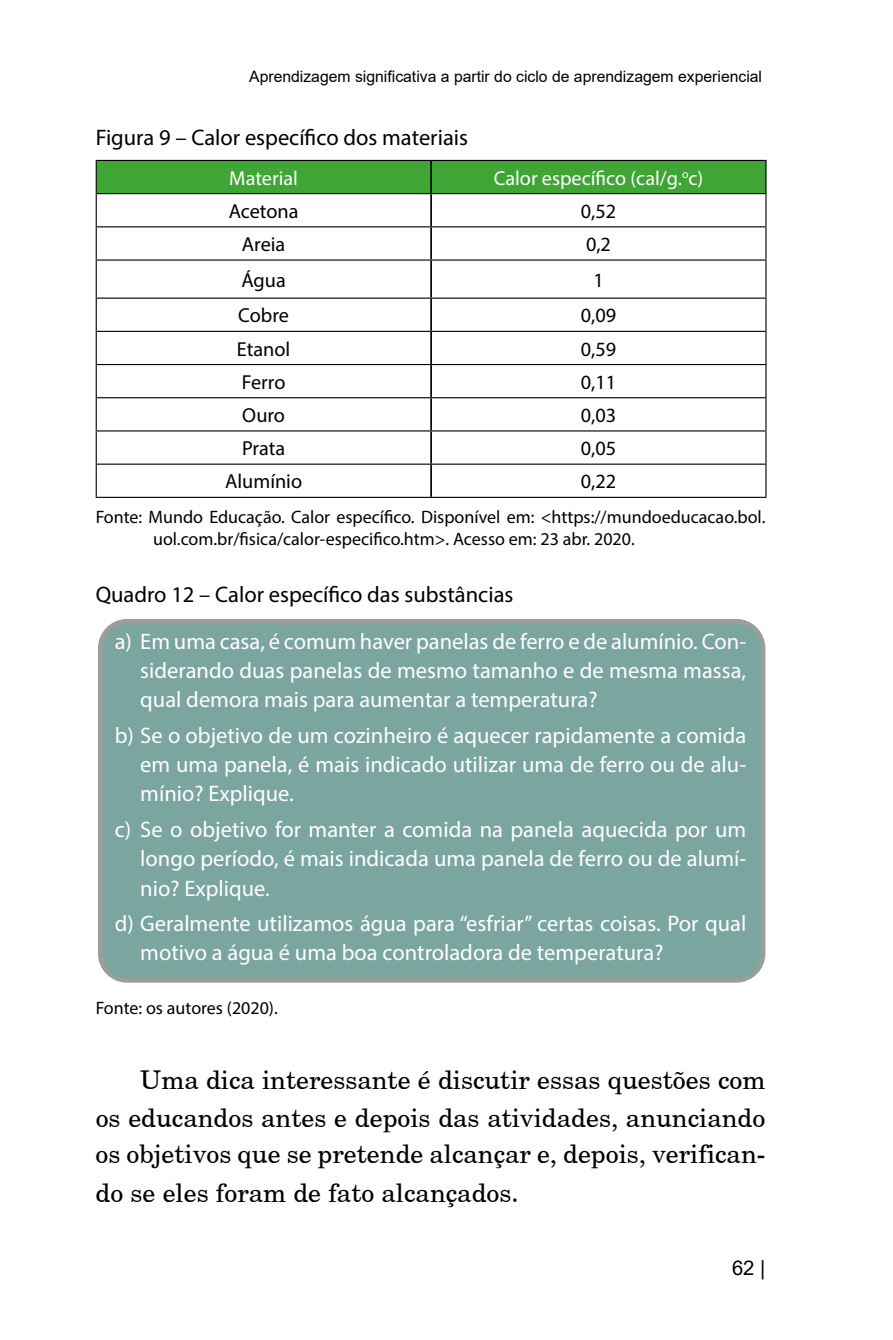
<style>
.page{position:relative;width:893px;height:1340px;background:#fff}
.page>*{position:absolute;margin:0;border:0;box-sizing:border-box;transform-origin:0 0}
.t1{font:25.88px/37.6px "New Brunswick Plain";color:#000;text-align:justify}
.t2{font:22.5px/29.2px "Myriad Pro";color:#fff;text-align:justify}
.t3{font:22.5px "Myriad Pro";color:#000}
.t4{font:20.25px "Myriad Pro";color:#000}
.t5{font:20.25px "Myriad Pro";color:#fff}
.t6{font:20.25px "Arial";color:#000}
.t7{font:18px/21.6px "Myriad Pro";color:#000}
.t8{font:15.75px "Arial";color:#000}
</style>
<div class="page">
<div style="left:100px;top:621px;width:663px;height:359px;background:#7ba59f;border-radius:27px"></div>
<div style="left:98px;top:619px;width:667px;height:363px;border:4px solid #9d9d9c;border-radius:27px"></div>
<div style="left:97px;top:161px;width:668px;height:32px;background:#3fa535"></div>
<hr style="left:430px;top:161px;width:2px;height:32px;background:#000">
<hr style="left:430px;top:194px;width:2px;height:32px;background:#000">
<hr style="left:430px;top:227px;width:2px;height:32px;background:#000">
<hr style="left:430px;top:261px;width:2px;height:36px;background:#000">
<hr style="left:430px;top:299px;width:2px;height:32px;background:#000">
<hr style="left:430px;top:332px;width:2px;height:32px;background:#000">
<hr style="left:430px;top:365px;width:2px;height:32px;background:#000">
<hr style="left:430px;top:398px;width:2px;height:32px;background:#000">
<hr style="left:430px;top:431px;width:2px;height:32px;background:#000">
<hr style="left:430px;top:465px;width:2px;height:32px;background:#000">
<hr style="left:96px;top:160px;width:335px;height:1px;background:#000">
<hr style="left:96px;top:161px;width:1px;height:32px;background:#000">
<hr style="left:431px;top:160px;width:335px;height:1px;background:#000">
<hr style="left:765px;top:161px;width:1px;height:32px;background:#000">
<hr style="left:96px;top:193px;width:335px;height:1px;background:#000">
<hr style="left:96px;top:194px;width:1px;height:32px;background:#000">
<hr style="left:431px;top:193px;width:335px;height:1px;background:#000">
<hr style="left:765px;top:194px;width:1px;height:32px;background:#000">
<hr style="left:96px;top:226px;width:335px;height:1px;background:#000">
<hr style="left:96px;top:227px;width:1px;height:32px;background:#000">
<hr style="left:431px;top:226px;width:335px;height:1px;background:#000">
<hr style="left:765px;top:227px;width:1px;height:32px;background:#000">
<hr style="left:96px;top:259px;width:335px;height:2px;background:#000">
<hr style="left:96px;top:261px;width:1px;height:36px;background:#000">
<hr style="left:431px;top:259px;width:335px;height:2px;background:#000">
<hr style="left:765px;top:261px;width:1px;height:36px;background:#000">
<hr style="left:96px;top:297px;width:335px;height:2px;background:#000">
<hr style="left:96px;top:299px;width:1px;height:32px;background:#000">
<hr style="left:431px;top:297px;width:335px;height:2px;background:#000">
<hr style="left:765px;top:299px;width:1px;height:32px;background:#000">
<hr style="left:96px;top:331px;width:335px;height:1px;background:#000">
<hr style="left:96px;top:332px;width:1px;height:32px;background:#000">
<hr style="left:431px;top:331px;width:335px;height:1px;background:#000">
<hr style="left:765px;top:332px;width:1px;height:32px;background:#000">
<hr style="left:96px;top:364px;width:335px;height:1px;background:#000">
<hr style="left:96px;top:365px;width:1px;height:32px;background:#000">
<hr style="left:431px;top:364px;width:335px;height:1px;background:#000">
<hr style="left:765px;top:365px;width:1px;height:32px;background:#000">
<hr style="left:96px;top:397px;width:335px;height:1px;background:#000">
<hr style="left:96px;top:398px;width:1px;height:32px;background:#000">
<hr style="left:431px;top:397px;width:335px;height:1px;background:#000">
<hr style="left:765px;top:398px;width:1px;height:32px;background:#000">
<hr style="left:96px;top:430px;width:335px;height:1px;background:#000">
<hr style="left:96px;top:431px;width:1px;height:32px;background:#000">
<hr style="left:431px;top:430px;width:335px;height:1px;background:#000">
<hr style="left:765px;top:431px;width:1px;height:32px;background:#000">
<hr style="left:96px;top:463px;width:335px;height:2px;background:#000">
<hr style="left:96px;top:465px;width:1px;height:32px;background:#000">
<hr style="left:431px;top:463px;width:335px;height:2px;background:#000">
<hr style="left:765px;top:465px;width:1px;height:32px;background:#000">
<hr style="left:96px;top:497px;width:335px;height:1px;background:#000">
<hr style="left:431px;top:497px;width:335px;height:1px;background:#000">
<p class="t8" style="left:249px;top:66px;width:514px">Aprendizagem significativa a partir do ciclo de aprendizagem experiencial</p>
<p class="t3" style="left:96px;top:123px;width:374px">Figura 9 – Calor específico dos materiais</p>
<p class="t5" style="left:229px;top:165px;width:70px">Material</p>
<p class="t5" style="left:494px;top:165px;width:211px">Calor específico (cal/g.<sup>o</sup>c)</p>
<p class="t4" style="left:229px;top:198px;width:71px">Acetona</p>
<p class="t4" style="left:581px;top:198px;width:37px">0,52</p>
<p class="t4" style="left:242px;top:232px;width:45px">Areia</p>
<p class="t4" style="left:586px;top:232px;width:26px">0,2</p>
<p class="t4" style="left:241px;top:267px;width:46px">Água</p>
<p class="t4" style="left:593px;top:267px;width:12px">1</p>
<p class="t4" style="left:238px;top:303px;width:52px">Cobre</p>
<p class="t4" style="left:581px;top:303px;width:37px">0,09</p>
<p class="t4" style="left:237px;top:336px;width:55px">Etanol</p>
<p class="t4" style="left:581px;top:336px;width:37px">0,59</p>
<p class="t4" style="left:242px;top:369px;width:45px">Ferro</p>
<p class="t4" style="left:581px;top:369px;width:37px">0,11</p>
<p class="t4" style="left:242px;top:402px;width:44px">Ouro</p>
<p class="t4" style="left:581px;top:402px;width:37px">0,03</p>
<p class="t4" style="left:242px;top:436px;width:45px">Prata</p>
<p class="t4" style="left:581px;top:436px;width:37px">0,05</p>
<p class="t4" style="left:225px;top:469px;width:78px">Alumínio</p>
<p class="t4" style="left:581px;top:469px;width:37px">0,22</p>
<p class="t7" style="left:153px;top:506px;width:614px;text-indent:-57px">Fonte: Mundo Educação. Calor específico. Disponível em: &lt;https://mundoeducacao.bol. uol.com.br/fisica/calor-especifico.htm&gt;. Acesso em: 23 abr. 2020.</p>
<p class="t3" style="left:96px;top:580px;width:419px">Quadro 12 – Calor específico das substâncias</p>
<p class="t2" style="left:140px;top:626px;width:607px;text-indent:-26px">a) Em uma casa, é comum haver panelas de ferro e de alumínio. Con&shy;siderando duas panelas de mesmo tamanho e de mesma massa, qual demora mais para aumentar a temperatura?</p>
<p class="t2" style="left:140px;top:720px;width:607px;text-indent:-26px">b) Se o objetivo de um cozinheiro é aquecer rapidamente a comida em uma panela, é mais indicado utilizar uma de ferro ou de alu&shy;mínio? Explique.</p>
<p class="t2" style="left:140px;top:814px;width:607px;text-indent:-26px">c) Se o objetivo for manter a comida na panela aquecida por um longo período, é mais indicada uma panela de ferro ou de alumí&shy;nio? Explique.</p>
<p class="t2" style="left:140px;top:908px;width:607px;text-indent:-26px">d) Geralmente utilizamos água para “esfriar” certas coisas. Por qual motivo a água é uma boa controladora de temperatura?</p>
<p class="t7" style="left:96px;top:996px;width:184px">Fonte: os autores (2020).</p>
<p class="t1" style="left:96px;top:1060px;width:671px;text-indent:45px">Uma dica interessante é discutir essas questões com os educandos antes e depois das atividades, anunciando os objetivos que se pretende alcançar e, depois, verifican&shy;do se eles foram de fato alcançados.</p>
<p class="t6" style="left:732px;top:1253px;width:35px">62 |</p>
</div>
